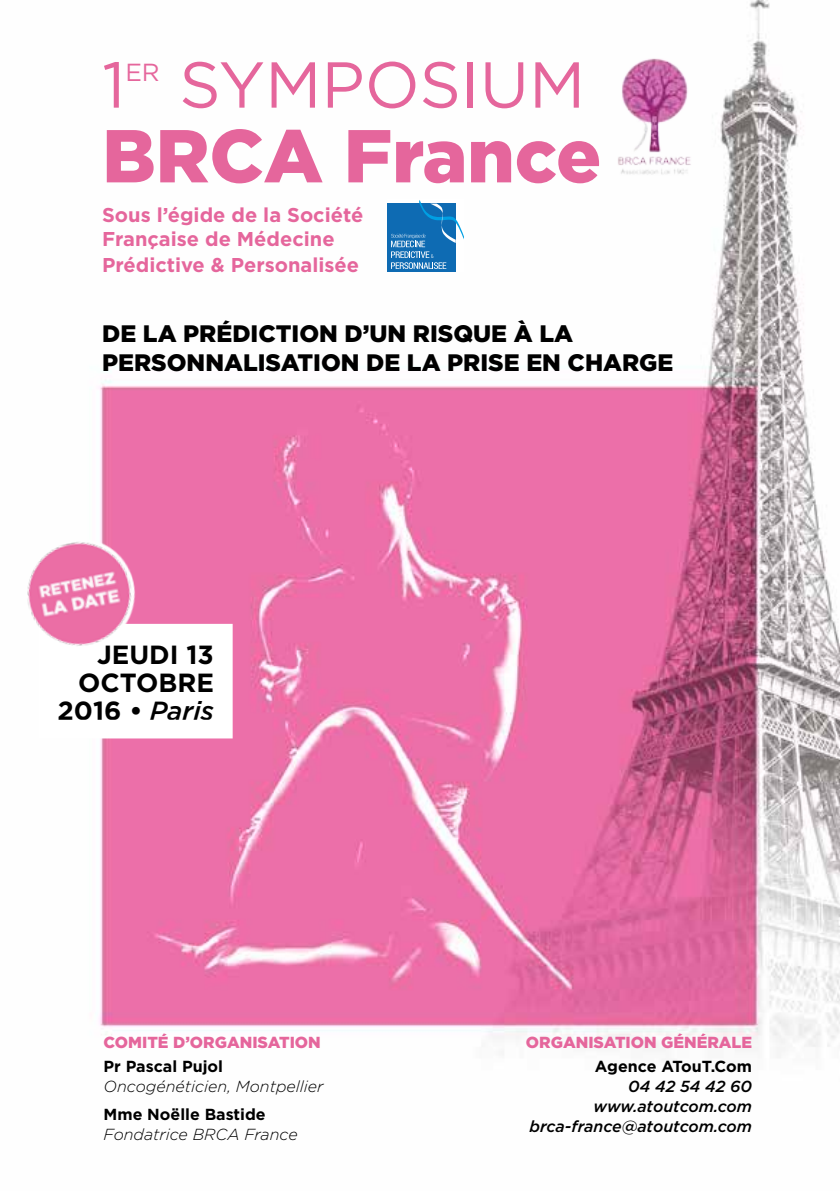
<style>
.page{position:relative;width:840px;height:1191px;background:#fff}
.page>*{position:absolute;margin:0;border:0;box-sizing:border-box;transform-origin:0 0}
.t1{font:900 74.6px "Gotham";color:#e5669c}
.t2{font:64.8px "Gotham";color:#e5669c}
.t3{font:700 26.2px/28px "Gotham";color:#000;text-align:right}
.t4{font:24.6px "Gotham";color:#e5669c}
.t5{font:900 23.8px/28.2px "Gotham";color:#000}
.t6{font:700 20px/24px "Gotham";color:#e5669c}
.t7{font:italic 500 16px/20px "Gotham";color:#000;text-align:right}
.t8{font:italic 300 16px "Gotham";color:#000}
.t9{font:700 16px "Gotham";color:#000}
.t10{font:900 16px "Gotham";color:#e5669c}
.s1{font-weight:500;font-style:italic}
</style>
<div class="page">
<img style="left:99px;top:0;width:740px;height:1048px">
<div style="left:48px;top:633px;width:175px;height:96px;background:#fff"></div>
<svg style="left:99px;top:529px;width:46px;height:104px"></svg>
<img style="left:27px;top:531px;width:117px;height:115px">
<div style="left:387px;top:204px;width:68px;height:68px;background:#0e6bb3"></div>
<svg style="left:391px;top:200px;width:73px;height:69px"></svg>
<img style="left:599px;top:56px;width:110px;height:123px">
<h2 class="t2" style="left:102px;top:43px;width:25px">1</h2>
<p class="t4" style="left:125px;top:57px;width:36px">ER</p>
<h2 class="t2" style="left:179px;top:43px;width:407px">SYMPOSIUM</h2>
<h1 class="t1" style="left:102px;top:105px;width:500px">BRCA France</h1>
<p class="t6" style="left:102px;top:203px;width:262px">Sous l’égide de la Société<br>Française de Médecine</p>
<p class="t6" style="left:102px;top:253px;width:258px">Prédictive &amp; Personalisée</p>
<p class="t5" style="left:102px;top:320px;width:572px">DE LA PRÉDICTION D’UN RISQUE À LA<br>PERSONNALISATION DE LA PRISE EN CHARGE</p>
<h3 class="t3" style="left:58px;top:640px;width:158px">JEUDI 13<br>OCTOBRE<br>2016 • <span class="s1">Paris</span></h3>
<p class="t10" style="left:103px;top:1031px;width:219px">COMITÉ D’ORGANISATION</p>
<p class="t9" style="left:103px;top:1055px;width:121px">Pr Pascal Pujol</p>
<p class="t8" style="left:103px;top:1076px;width:221px">Oncogénéticien, Montpellier</p>
<p class="t9" style="left:103px;top:1103px;width:164px">Mme Noëlle Bastide</p>
<p class="t8" style="left:103px;top:1124px;width:195px">Fondatrice BRCA France</p>
<p class="t10" style="left:525px;top:1031px;width:227px">ORGANISATION GÉNÉRALE</p>
<p class="t9" style="left:594px;top:1055px;width:158px">Agence ATouT.Com</p>
<p class="t7" style="left:529px;top:1076px;width:224px">04 42 54 42 60 www.atoutcom.com brca-france@atoutcom.com</p>
</div>
